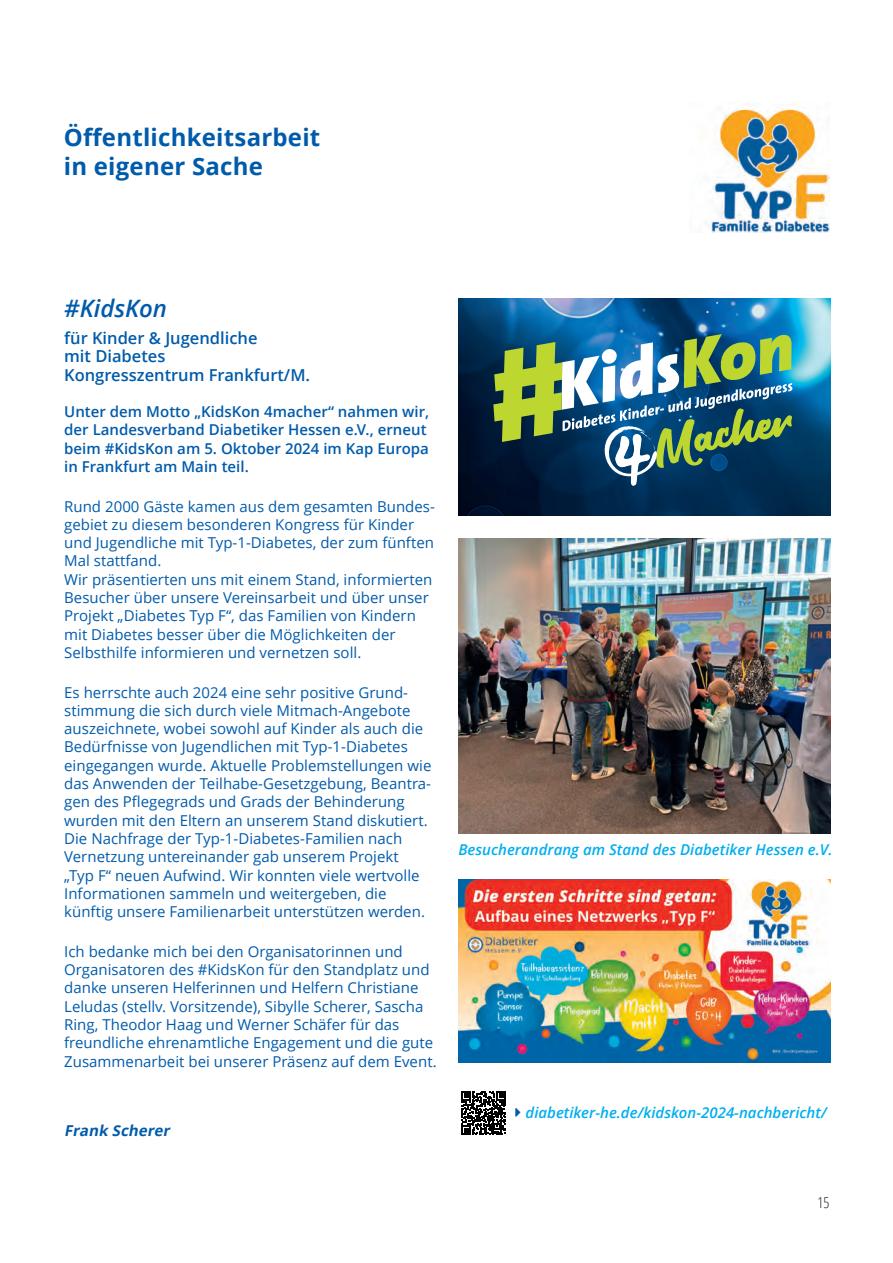
<style>
.page{position:relative;width:893px;height:1263px;background:#fff}
.page>*{position:absolute;margin:0;border:0;box-sizing:border-box;transform-origin:0 0}
.Unterüberschrift{font:700 24px/28.8px "Open Sans";letter-spacing:.01em;color:#015bab}
.Veranstaltung_Datum{font:italic 600 24px "Open Sans";color:#015bab}
.Fließtext{font:600 16.5px/18.3px "Open Sans";color:#015bab}
.Fließtext-2{font:15px/18.3px "Open Sans";color:#015bab}
.Fließtext-3{font:600 15px/18.3px "Open Sans";color:#015bab}
.Veranstaltung_Datum-2{font:italic 600 15px "Open Sans";color:#00aeef}
.Kursiv_semibold{font:italic 600 15px "Open Sans";color:#00aeef}
.Fließtext-4{font:italic 700 15px "Open Sans";color:#015bab}
.t1{font:300 condensed 15px "Open Sans";color:#231f20}
</style>
<div class="page">
<img style="left:703px;top:103px;width:126px;height:129px">
<img style="left:458px;top:539px;width:372px;height:295px">
<img style="left:458px;top:299px;width:373px;height:217px">
<svg style="left:493px;top:334px;width:300px;height:152px;background:#4b7773"></svg>
<svg style="left:461px;top:1091px;width:1px;height:44px"></svg>
<svg style="left:462px;top:1091px;width:44px;height:44px"></svg>
<img style="left:458px;top:880px;width:373px;height:183px">
<p class="Unterüberschrift" style="left:64px;top:122px;width:258px">Öffentlichkeitsarbeit in eigener Sache</p>
<p class="Veranstaltung_Datum" style="left:64px;top:292px;width:104px">#KidsKon</p>
<p class="Fließtext" style="left:64px;top:328px;width:247px">für Kinder &amp; Jugendliche<br>mit Diabetes<br>Kongresszentrum Frankfurt/M.</p>
<p class="Fließtext-3" style="left:64px;top:402px;width:367px">Unter dem Motto „KidsKon 4macher“ nahmen wir, der Landesverband Diabetiker Hessen e.V., erneut beim #KidsKon am 5. Oktober 2024 im Kap Europa in Frankfurt am Main teil.</p>
<p class="Fließtext-2" style="left:64px;top:497px;width:372px">Rund 2000 Gäste kamen aus dem gesamten Bundes&shy;gebiet zu diesem besonderen Kongress für Kinder und Jugendliche mit Typ-1-Diabetes, der zum fünften Mal stattfand.<br>Wir präsentierten uns mit einem Stand, informierten Besucher über unsere Vereinsarbeit und über unser Projekt „Diabetes Typ F“, das Familien von Kindern mit Diabetes besser über die Möglichkeiten der Selbsthilfe informieren und vernetzen soll.</p>
<p class="Fließtext-2" style="left:64px;top:683px;width:369px">Es herrschte auch 2024 eine sehr positive Grund&shy;stimmung die sich durch viele Mitmach-Angebote auszeichnete, wobei sowohl auf Kinder als auch die Bedürfnisse von Jugendlichen mit Typ-1-Diabetes eingegangen wurde. Aktuelle Problemstellungen wie das Anwenden der Teilhabe-Gesetzgebung, Beantra&shy;gen des Pflegegrads und Grads der Behinderung wurden mit den Eltern an unserem Stand diskutiert.<br>Die Nachfrage der Typ-1-Diabetes-Familien nach Vernetzung untereinander gab unserem Projekt „Typ F“ neuen Aufwind. Wir konnten viele wertvolle Informationen sammeln und weitergeben, die künftig unsere Familienarbeit unterstützen werden.</p>
<p class="Fließtext-2" style="left:64px;top:942px;width:374px">Ich bedanke mich bei den Organisatorinnen und Organisatoren des #KidsKon für den Standplatz und danke unseren Helferinnen und Helfern Christiane Leludas (stellv. Vorsitzende), Sibylle Scherer, Sascha Ring, Theodor Haag und Werner Schäfer für das freundliche ehrenamtliche Engagement und die gute Zusammenarbeit bei unserer Präsenz auf dem Event.</p>
<p class="Fließtext-4" style="left:64px;top:1120px;width:111px">Frank Scherer</p>
<p class="Veranstaltung_Datum-2" style="left:458px;top:839px;width:376px">Besucherandrang am Stand des Diabetiker Hessen e.V.</p>
<p class="Kursiv_semibold" style="left:525px;top:1103px;width:303px">diabetiker-he.de/kidskon-2024-nachbericht/</p>
<p class="t1" style="left:817px;top:1192px;width:13px">15</p>
</div>
